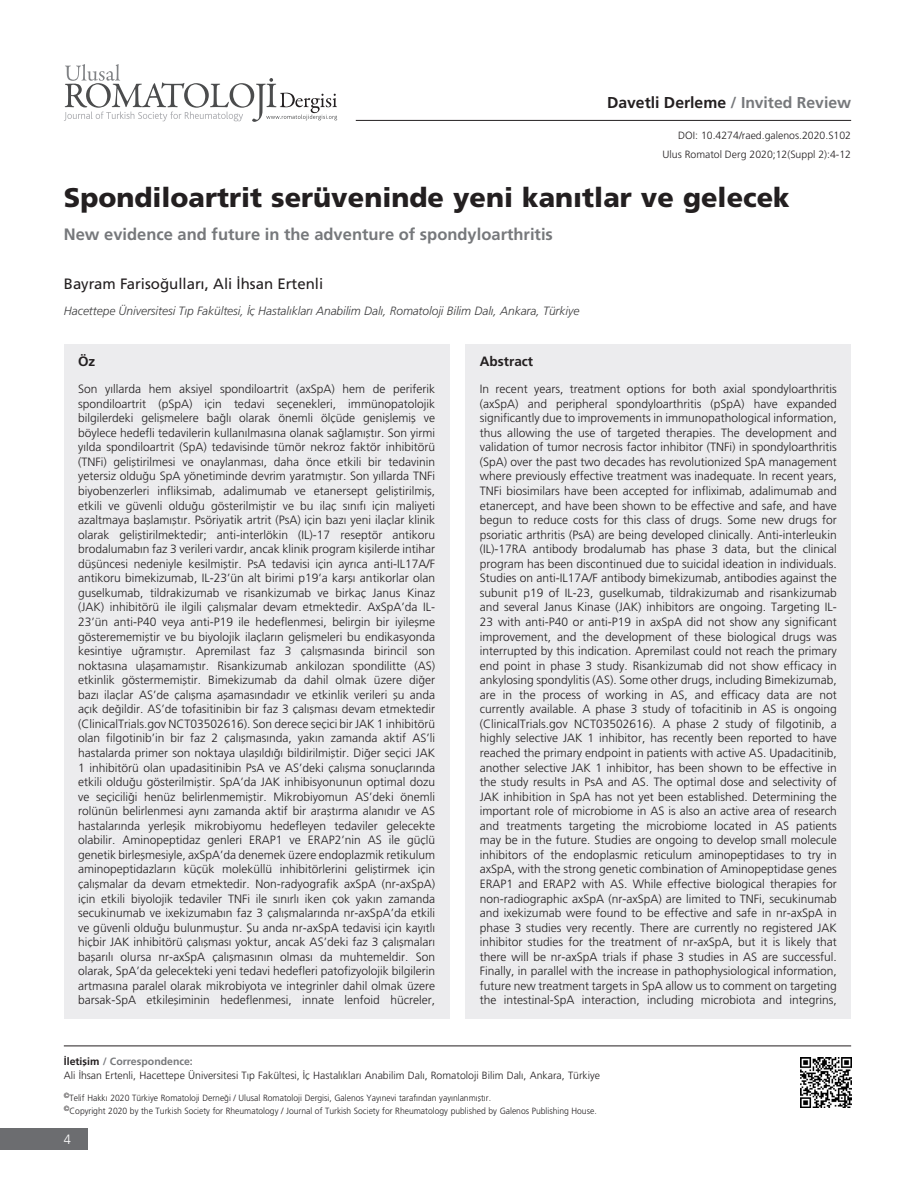
<style>
.page{position:relative;width:915px;height:1191px;background:#fff}
.page>*{position:absolute;margin:0;border:0;box-sizing:border-box;transform-origin:0 0}
.BASLIK{font:27px "Frutiger Black Nr Tr";color:#231f20}
._2__BASLIK{font:16.5px "Frutiger Bold Tr";color:#76787b}
.t1{font:15.75px "Frutiger Bold Tr";color:#231f20}
.YAZAR{font:15px "Frutiger Normal Tr";color:#231f20}
.OZET-YAZI{font:13.5px "Frutiger Bold Tr";color:#231f20}
.t2{font:13.5px "Frutiger Light Nr Tr";color:#fff;scale:.95 1}
.OZET-YAZI-2{font:12px/14.5px "Frutiger Light Nr Tr";color:#231f20;text-align:justify}
.KURUM{font:12px "Frutiger Light Italic Tr";letter-spacing:-.005em;color:#3e3e3f}
.SAYFA_NO{font:10.5px "Frutiger Light Nr Tr";color:#231f20}
.DOI{font:10.5px "Frutiger Light Nr Tr";color:#231f20}
.t3{font:10.5px "Frutiger Bold Tr";color:#76787b}
.t4{font:9px "Frutiger Light Nr Tr";color:#231f20;scale:.95 1}
.s1{color:#76787b}
.s2{color:#231f20}
</style>
<div class="page">
<div style="left:0;top:1128px;width:88px;height:21px;background:#6c6d70"></div>
<hr style="left:355px;top:120px;width:495px;height:1px;background:#231f20">
<div style="left:64px;top:344px;width:385px;height:675px;background:#ececee"></div>
<div style="left:465px;top:344px;width:385px;height:675px;background:#ececee"></div>
<hr style="left:64px;top:1045px;width:786px;height:1px;background:#231f20">
<img style="left:800px;top:1057px;width:50px;height:51px">
<svg style="left:64px;top:64px;width:273px;height:58px"></svg>
<p class="t1" style="left:607px;top:93px;width:245px">Davetli Derleme <span class="s1">/ Invited Review</span></p>
<p class="DOI" style="left:678px;top:130px;width:174px">DOI: 10.4274/raed.galenos.2020.S102</p>
<p class="SAYFA_NO" style="left:662px;top:148px;width:190px">Ulus Romatol Derg 2020;12(Suppl 2):4-12</p>
<p class="BASLIK" style="left:64px;top:181px;width:727px">Spondiloartrit serüveninde yeni kanıtlar ve gelecek</p>
<p class="_2__BASLIK" style="left:64px;top:224px;width:490px">New evidence and future in the adventure of spondyloarthritis</p>
<p class="YAZAR" style="left:64px;top:274px;width:261px">Bayram Farisoğulları, Ali İhsan Ertenli</p>
<p class="KURUM" style="left:64px;top:303px;width:517px">Hacettepe Üniversitesi Tıp Fakültesi, İç Hastalıkları Anabilim Dalı, Romatoloji Bilim Dalı, Ankara, Türkiye</p>
<p class="OZET-YAZI" style="left:78px;top:353px;width:19px">Öz</p>
<p class="OZET-YAZI" style="left:479px;top:353px;width:55px">Abstract</p>
<p class="OZET-YAZI-2" style="left:78px;top:382px;width:358px">Son yıllarda hem aksiyel spondiloartrit (axSpA) hem de periferik spondiloartrit (pSpA) için tedavi seçenekleri, immünopatolojik bilgilerdeki gelişmelere bağlı olarak önemli ölçüde genişlemiş ve böylece hedefli tedavilerin kullanılmasına olanak sağlamıştır. Son yirmi yılda spondiloartrit (SpA) tedavisinde tümör nekroz faktör inhibitörü (TNFi) geliştirilmesi ve onaylanması, daha önce etkili bir tedavinin yetersiz olduğu SpA yönetiminde devrim yaratmıştır. Son yıllarda TNFi biyobenzerleri infliksimab, adalimumab ve etanersept geliştirilmiş, etkili ve güvenli olduğu gösterilmiştir ve bu ilaç sınıfı için maliyeti azaltmaya başlamıştır. Psöriyatik artrit (PsA) için bazı yeni ilaçlar klinik olarak geliştirilmektedir; anti-interlökin (IL)-17 reseptör antikoru brodalumabın faz 3 verileri vardır, ancak klinik program kişilerde intihar düşüncesi nedeniyle kesilmiştir. PsA tedavisi için ayrıca anti-IL17A/F antikoru bimekizumab, IL-23’ün alt birimi p19’a karşı antikorlar olan guselkumab, tildrakizumab ve risankizumab ve birkaç Janus Kinaz (JAK) inhibitörü ile ilgili çalışmalar devam etmektedir. AxSpA’da IL-23’ün anti-P40 veya anti-P19 ile hedeflenmesi, belirgin bir iyileşme gösterememiştir ve bu biyolojik ilaçların gelişmeleri bu endikasyonda kesintiye uğramıştır. Apremilast faz 3 çalışmasında birincil son noktasına ulaşamamıştır. Risankizumab ankilozan spondilitte (AS) etkinlik göstermemiştir. Bimekizumab da dahil olmak üzere diğer bazı ilaçlar AS’de çalışma aşamasındadır ve etkinlik verileri şu anda açık değildir. AS’de tofasitinibin bir faz 3 çalışması devam etmektedir (ClinicalTrials.gov NCT03502616). Son derece seçici bir JAK 1 inhibitörü olan filgotinib’in bir faz 2 çalışmasında, yakın zamanda aktif AS’li hastalarda primer son noktaya ulaşıldığı bildirilmiştir. Diğer seçici JAK 1 inhibitörü olan upadasitinibin PsA ve AS’deki çalışma sonuçlarında etkili olduğu gösterilmiştir. SpA’da JAK inhibisyonunun optimal dozu ve seçiciliği henüz belirlenmemiştir. Mikrobiyomun AS’deki önemli rolünün belirlenmesi aynı zamanda aktif bir araştırma alanıdır ve AS hastalarında yerleşik mikrobiyomu hedefleyen tedaviler gelecekte olabilir. Aminopeptidaz genleri ERAP1 ve ERAP2’nin AS ile güçlü genetik birleşmesiyle, axSpA’da denemek üzere endoplazmik retikulum aminopeptidazların küçük moleküllü inhibitörlerini geliştirmek için çalışmalar da devam etmektedir. Non-radyografik axSpA (nr-axSpA) için etkili biyolojik tedaviler TNFi ile sınırlı iken çok yakın zamanda secukinumab ve ixekizumabın faz 3 çalışmalarında nr-axSpA’da etkili ve güvenli olduğu bulunmuştur. Şu anda nr-axSpA tedavisi için kayıtlı hiçbir JAK inhibitörü çalışması yoktur, ancak AS’deki faz 3 çalışmaları başarılı olursa nr-axSpA çalışmasının olması da muhtemeldir. Son olarak, SpA’da gelecekteki yeni tedavi hedefleri patofizyolojik bilgilerin artmasına paralel olarak mikrobiyota ve integrinler dahil olmak üzere barsak-SpA etkileşiminin hedeflenmesi, innate lenfoid hücreler,</p>
<p class="OZET-YAZI-2" style="left:479px;top:382px;width:358px">In recent years, treatment options for both axial spondyloarthritis (axSpA) and peripheral spondyloarthritis (pSpA) have expanded significantly due to improvements in immunopathological information, thus allowing the use of targeted therapies. The development and validation of tumor necrosis factor inhibitor (TNFi) in spondyloarthritis (SpA) over the past two decades has revolutionized SpA management where previously effective treatment was inadequate. In recent years, TNFi biosimilars have been accepted for infliximab, adalimumab and etanercept, and have been shown to be effective and safe, and have begun to reduce costs for this class of drugs. Some new drugs for psoriatic arthritis (PsA) are being developed clinically. Anti-interleukin (IL)-17RA antibody brodalumab has phase 3 data, but the clinical program has been discontinued due to suicidal ideation in individuals.<br>Studies on anti-IL17A/F antibody bimekizumab, antibodies against the subunit p19 of IL-23, guselkumab, tildrakizumab and risankizumab and several Janus Kinase (JAK) inhibitors are ongoing. Targeting IL-23 with anti-P40 or anti-P19 in axSpA did not show any significant improvement, and the development of these biological drugs was interrupted by this indication. Apremilast could not reach the primary end point in phase 3 study. Risankizumab did not show efficacy in ankylosing spondylitis (AS). Some other drugs, including Bimekizumab, are in the process of working in AS, and efficacy data are not currently available. A phase 3 study of tofacitinib in AS is ongoing (ClinicalTrials.gov NCT03502616). A phase 2 study of filgotinib, a highly selective JAK 1 inhibitor, has recently been reported to have reached the primary endpoint in patients with active AS. Upadacitinib, another selective JAK 1 inhibitor, has been shown to be effective in the study results in PsA and AS. The optimal dose and selectivity of JAK inhibition in SpA has not yet been established. Determining the important role of microbiome in AS is also an active area of research and treatments targeting the microbiome located in AS patients may be in the future. Studies are ongoing to develop small molecule inhibitors of the endoplasmic reticulum aminopeptidases to try in axSpA, with the strong genetic combination of Aminopeptidase genes ERAP1 and ERAP2 with AS. While effective biological therapies for non-radiographic axSpA (nr-axSpA) are limited to TNFi, secukinumab and ixekizumab were found to be effective and safe in nr-axSpA in phase 3 studies very recently. There are currently no registered JAK inhibitor studies for the treatment of nr-axSpA, but it is likely that there will be nr-axSpA trials if phase 3 studies in AS are successful.<br>Finally, in parallel with the increase in pathophysiological information, future new treatment targets in SpA allow us to comment on targeting the intestinal-SpA interaction, including microbiota and integrins,</p>
<p class="t3" style="left:64px;top:1055px;width:130px"><span class="s2">İletişim</span> / Correspondence:</p>
<p class="SAYFA_NO" style="left:64px;top:1069px;width:537px">Ali İhsan Ertenli, Hacettepe Üniversitesi Tıp Fakültesi, İç Hastalıkları Anabilim Dalı, Romatoloji Bilim Dalı, Ankara, Türkiye</p>
<p class="t4" style="left:64px;top:1093px;width:451px"><sup>©</sup>Telif Hakkı 2020 Türkiye Romatoloji Derneği / Ulusal Romatoloji Dergisi, Galenos Yayınevi tarafından yayınlanmıştır.</p>
<p class="t4" style="left:64px;top:1105px;width:562px"><sup>©</sup>Copyright 2020 by the Turkish Society for Rheumatology / Journal of Turkish Society for Rheumatology published by Galenos Publishing House.</p>
<p class="t2" style="left:64px;top:1131px;width:9px">4</p>
</div>
